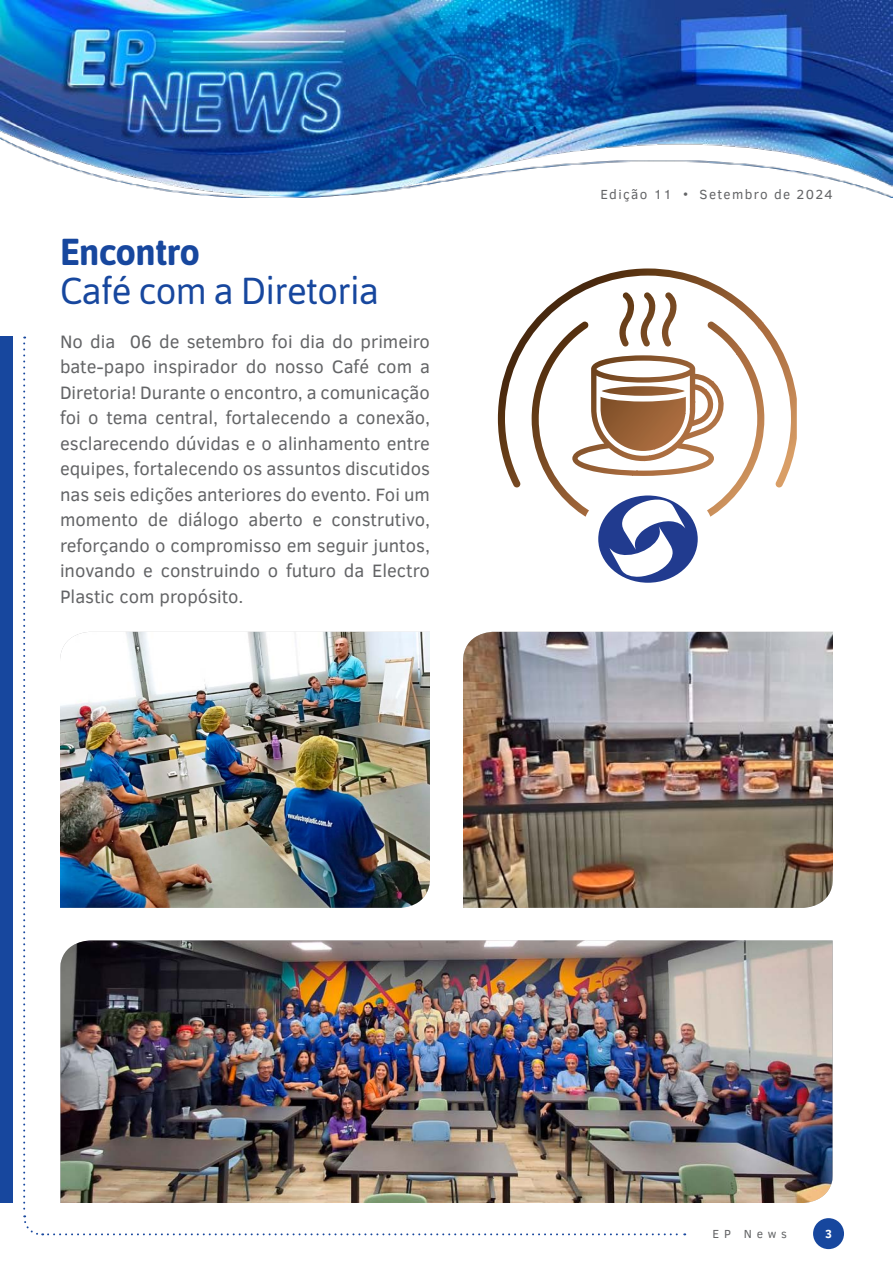
<style>
.page{position:relative;width:893px;height:1263px;background:#fff}
.page>*{position:absolute;margin:0;border:0;box-sizing:border-box;transform-origin:0 0}
.t1{font:37.5px "Asap";letter-spacing:-.02em;color:#17479e}
.t2{font:700 37.5px "Asap";letter-spacing:-.02em;color:#17479e}
.t3{font:18.45px/25.5px "Clear Sans";color:#636466;text-align:justify}
.t4{font:13.5px "Clear Sans";letter-spacing:.1em;color:#636466}
.t5{font:12px "Clear Sans";letter-spacing:.4em;color:#636466}
.t6{font:700 12px "Clear Sans";color:#fff}
</style>
<div class="page">
<img style="left:1px;top:0;width:892px;height:198px">
<div style="left:813px;top:1218px;width:31px;height:31px;background:#17479e;border-radius:50%"></div>
<img style="left:727px;top:632px;width:106px;height:276px">
<svg style="left:567px;top:268px;width:230px;height:220px"></svg>
<img style="left:727px;top:940px;width:105px;height:263px">
<div style="left:0;top:336px;width:13px;height:867px;background:#17479e"></div>
<img style="left:23px;top:292px;width:704px;height:944px">
<h1 class="t2" style="left:60px;top:230px;width:142px">Encontro</h1>
<h1 class="t1" style="left:60px;top:269px;width:320px">Café com a Diretoria</h1>
<p class="t3" style="left:60px;top:329px;width:372px">No dia 06 de setembro foi dia do primeiro bate-papo inspirador do nosso Café com a Diretoria! Durante o encontro, a comunicação foi o tema central, fortalecendo a conexão, esclarecendo dúvidas e o alinhamento entre equipes, fortalecendo os assuntos discutidos nas seis edições anteriores do evento. Foi um momento de diálogo aberto e construtivo, reforçando o compromisso em seguir juntos, inovando e construindo o futuro da Electro Plastic com propósito.</p>
<p class="t4" style="left:600px;top:185px;width:234px">Edição 11 • Setembro de 2024</p>
<p class="t5" style="left:712px;top:1226px;width:76px">EP News</p>
<p class="t6" style="left:825px;top:1225px;width:9px">3</p>
</div>
